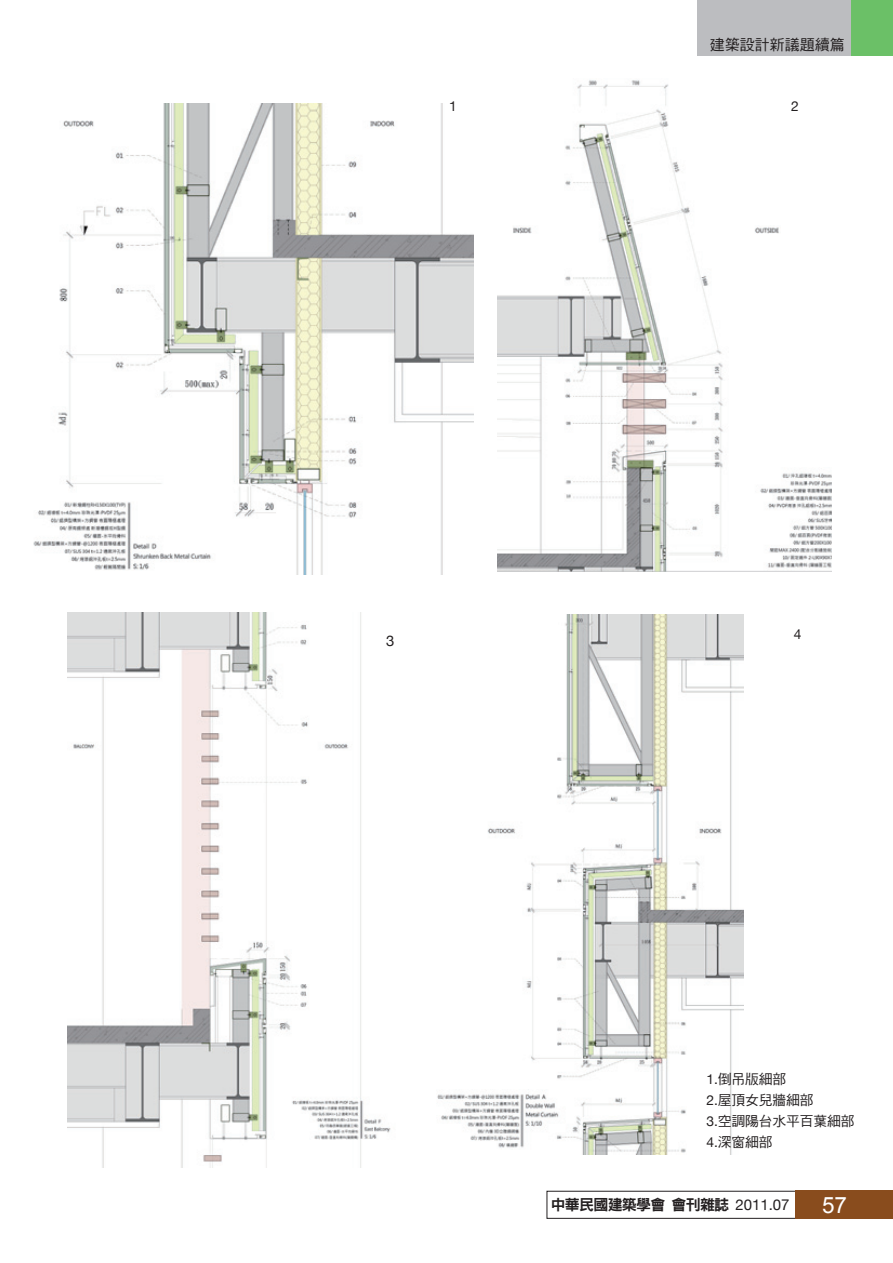
<style>
.page{position:relative;width:893px;height:1263px;background:#fff}
.page>*{position:absolute;margin:0;border:0;box-sizing:border-box;transform-origin:0 0}
.t1{font:22.5px "Arial";color:#fff}
.t2{font:15px "DF Hei Std W9";letter-spacing:-.05em;color:#231f20}
.t3{font:15px "DF Hei Std W5";color:#231f20}
.t4{font:14.85px "Helvetica Neue";color:#231f20}
.t5{font:13.8px/21px "DF Hei Std W5";letter-spacing:-.01em;color:#231f20}
.t6{font:13.8px "Helvetica Neue";color:#231f20}
.s1{font-family:"Helvetica Neue"}
</style>
<div class="page">
<svg style="left:547px;top:1191px;width:249px;height:27px"></svg>
<div style="left:796px;top:1191px;width:97px;height:28px;background:#894c1d"></div>
<img style="left:33px;top:104px;width:440px;height:470px">
<img style="left:497px;top:80px;width:335px;height:491px">
<img style="left:68px;top:612px;width:323px;height:555px">
<img style="left:437px;top:614px;width:307px;height:541px">
<div style="left:698px;top:0;width:195px;height:55px;background:#bcbdc0"></div>
<div style="left:852px;top:0;width:41px;height:55px;background:#6bc067"></div>
<p class="t3" style="left:710px;top:37px;width:137px">建築設計新議題續篇</p>
<p class="t6" style="left:449px;top:98px;width:9px">1</p>
<p class="t6" style="left:791px;top:98px;width:9px">2</p>
<p class="t4" style="left:386px;top:632px;width:10px">3</p>
<p class="t6" style="left:794px;top:626px;width:9px">4</p>
<p class="t5" style="left:707px;top:1068px;width:149px"><span class="s1">1.</span>倒吊版細部<br><span class="s1">2.</span>屋頂女兒牆細部<br><span class="s1">3.</span>空調陽台水平百葉細部<br><span class="s1">4.</span>深窗細部</p>
<p class="t2" style="left:551px;top:1196px;width:240px">中華民國建築學會會刊雜誌 <span class="s1">2011.07</span></p>
<h1 class="t1" style="left:822px;top:1190px;width:26px">57</h1>
</div>
